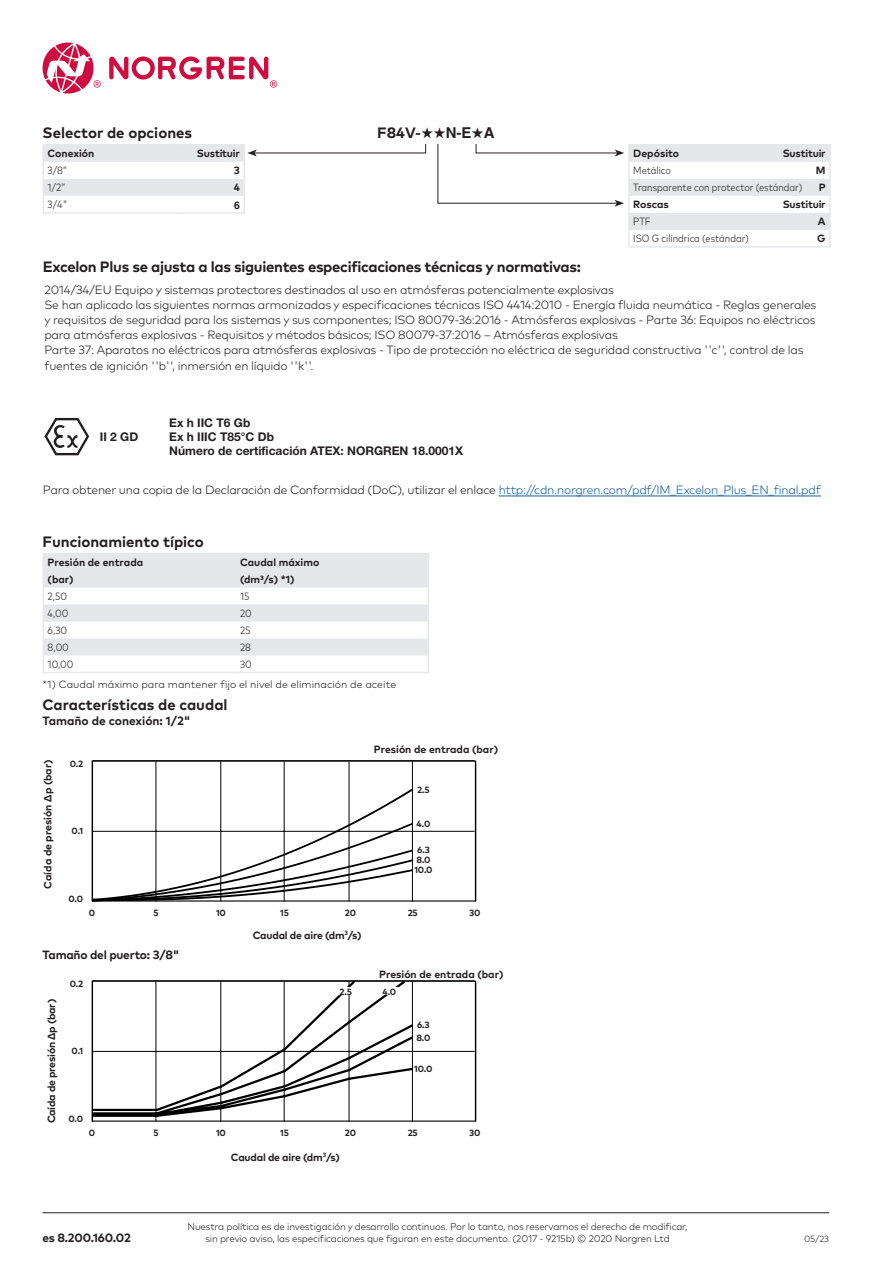
<style>
.page{position:relative;width:893px;height:1263px;background:#fff}
.page>*{position:absolute;margin:0;border:0;box-sizing:border-box;transform-origin:0 0}
.t1{font:700 15px "Mark Pro";letter-spacing:-.02em;color:#231f20}
.t2{font:700 15px "Mark Pro";color:#231f20}
.t3{font:700 15px "Norgren";color:#231f20}
.t4{font:300 12px/15px "Mark Pro";letter-spacing:-.02em;color:#231f20}
.t5{font:700 12px/14.4px "Helvetica Neue LTW1 G";color:#231f20}
.t6{font:700 12px "Mark Pro";letter-spacing:-.02em;color:#231f20}
.t7{font:700 12px "Mark Pro";color:#231f20}
.t8{font:700 10.5px "Mark Pro";letter-spacing:-.005em;color:#231f20}
.t9{font:300 condensed 10.5px "Mark Pro";color:#231f20}
.t10{font:300 10.5px "Mark Pro";color:#231f20}
.t11{font:700 10.5px "Norgren";color:#231f20}
.t12{font:300 9.75px "Mark Pro";letter-spacing:-.02em;color:#231f20}
.t13{font:700 9px "Mark Pro";letter-spacing:-.02em;color:#231f20}
.t14{font:300 9px "Mark Pro";color:#231f20}
.s1{font-family:"Mark Pro"}
.s2{color:#175d9e}
</style>
<div class="page">
<hr style="left:93px;top:1051px;width:382px;height:1px;background:#000">
<hr style="left:476px;top:981px;width:1px;height:140px;background:#000">
<hr style="left:412px;top:981px;width:1px;height:140px;background:#000">
<hr style="left:349px;top:981px;width:1px;height:140px;background:#000">
<hr style="left:284px;top:981px;width:1px;height:140px;background:#000">
<hr style="left:221px;top:981px;width:1px;height:140px;background:#000">
<hr style="left:156px;top:981px;width:1px;height:140px;background:#000">
<hr style="left:93px;top:831px;width:382px;height:1px;background:#000">
<hr style="left:476px;top:761px;width:1px;height:140px;background:#000">
<hr style="left:412px;top:761px;width:1px;height:140px;background:#000">
<hr style="left:349px;top:761px;width:1px;height:140px;background:#000">
<hr style="left:284px;top:761px;width:1px;height:140px;background:#000">
<hr style="left:221px;top:761px;width:1px;height:140px;background:#000">
<hr style="left:156px;top:761px;width:1px;height:140px;background:#000">
<svg style="left:94px;top:982px;width:321px;height:136px"></svg>
<div style="left:92px;top:980px;width:384px;height:142px;border:1px solid #000"></div>
<div style="left:92px;top:760px;width:384px;height:141px;border:1px solid #000"></div>
<div style="left:413px;top:1033px;width:21px;height:8px;background:#fff"></div>
<div style="left:413px;top:1020px;width:21px;height:8px;background:#fff"></div>
<div style="left:379px;top:987px;width:21px;height:8px;background:#fff"></div>
<div style="left:413px;top:1065px;width:21px;height:8px;background:#fff"></div>
<div style="left:335px;top:987px;width:21px;height:8px;background:#fff"></div>
<svg style="left:92px;top:789px;width:321px;height:112px"></svg>
<hr style="left:43px;top:1212px;width:786px;height:1px;background:#231f20">
<svg style="left:109px;top:56px;width:168px;height:32px"></svg>
<svg style="left:43px;top:43px;width:58px;height:51px"></svg>
<svg style="left:43px;top:144px;width:383px;height:68px"></svg>
<hr style="left:43px;top:212px;width:137px;height:2px;background:#e6e7e9">
<hr style="left:180px;top:212px;width:65px;height:2px;background:#e6e7e9">
<svg style="left:437px;top:144px;width:394px;height:102px"></svg>
<hr style="left:628px;top:246px;width:138px;height:2px;background:#e6e7e9">
<hr style="left:766px;top:246px;width:65px;height:2px;background:#e6e7e9">
<hr style="left:43px;top:672px;width:193px;height:1px;background:#e6e7e9">
<hr style="left:236px;top:672px;width:193px;height:1px;background:#e6e7e9">
<svg style="left:43px;top:553px;width:386px;height:119px"></svg>
<svg style="left:44px;top:418px;width:45px;height:37px"></svg>
<hr style="left:499px;top:496px;width:322px;height:1px;background:#175d9e">
<p class="t2" style="left:43px;top:121px;width:151px">Selector de opciones</p>
<p class="t8" style="left:48px;top:146px;width:48px">Conexión</p>
<p class="t8" style="left:197px;top:146px;width:45px">Sustituir</p>
<p class="t9" style="left:48px;top:163px;width:21px">3/8”</p>
<p class="t8" style="left:234px;top:163px;width:8px">3</p>
<p class="t9" style="left:48px;top:180px;width:19px">1/2”</p>
<p class="t8" style="left:234px;top:180px;width:8px">4</p>
<p class="t9" style="left:48px;top:197px;width:21px">3/4"</p>
<p class="t11" style="left:234px;top:198px;width:7px">6</p>
<p class="t3" style="left:377px;top:123px;width:119px"><span class="s1">F84V-</span>˙˙N-E˙A</p>
<p class="t1" style="left:43px;top:255px;width:539px">Excelon Plus se ajusta a las siguientes especificaciones técnicas y normativas:</p>
<p class="t8" style="left:633px;top:146px;width:48px">Depósito</p>
<p class="t8" style="left:783px;top:146px;width:45px">Sustituir</p>
<p class="t9" style="left:633px;top:163px;width:39px">Metálico</p>
<p class="t8" style="left:816px;top:163px;width:11px">M</p>
<p class="t9" style="left:633px;top:180px;width:171px">Transparente con protector (estándar)</p>
<p class="t8" style="left:819px;top:180px;width:8px">P</p>
<p class="t8" style="left:633px;top:197px;width:37px">Roscas</p>
<p class="t8" style="left:783px;top:197px;width:45px">Sustituir</p>
<p class="t9" style="left:633px;top:214px;width:19px">PTF</p>
<p class="t8" style="left:818px;top:214px;width:9px">A</p>
<p class="t9" style="left:633px;top:231px;width:117px">ISO G cilíndrica (estándar)</p>
<p class="t8" style="left:817px;top:231px;width:10px">G</p>
<p class="t4" style="left:44px;top:282px;width:773px">2014/34/EU Equipo y sistemas protectores destinados al uso en atmósferas potencialmente explosivas<br>Se han aplicado las siguientes normas armonizadas y especificaciones técnicas ISO 4414:2010 - Energía fluida neumática - Reglas generales y requisitos de seguridad para los sistemas y sus componentes; ISO 80079-36:2016 - Atmósferas explosivas - Parte 36: Equipos no eléctricos para atmósferas explosivas - Requisitos y métodos básicos; ISO 80079-37:2016 – Atmósferas explosivas<br>Parte 37: Aparatos no eléctricos para atmósferas explosivas - Tipo de protección no eléctrica de seguridad constructiva ''c'', control de las fuentes de ignición ''b'', inmersión en líquido ''k''.</p>
<p class="t5" style="left:100px;top:429px;width:40px">II 2 GD</p>
<p class="t5" style="left:169px;top:415px;width:295px">Ex h IIC T6 Gb<br>Ex h IIIC T85°C Db<br>Número de certificación ATEX: NORGREN 18.0001X</p>
<p class="t4" style="left:43px;top:482px;width:779px">Para obtener una copia de la Declaración de Conformidad (DoC), utilizar el enlace <span class="s2">http://cdn.norgren.com/pdf/IM_Excelon_Plus_EN_final.pdf</span></p>
<p class="t2" style="left:43px;top:530px;width:163px">Funcionamiento típico</p>
<p class="t8" style="left:48px;top:554px;width:97px">Presión de entrada</p>
<p class="t8" style="left:240px;top:554px;width:81px">Caudal máximo</p>
<p class="t8" style="left:48px;top:571px;width:28px">(bar)</p>
<p class="t8" style="left:240px;top:571px;width:56px">(dm3/s) *1)</p>
<p class="t9" style="left:48px;top:589px;width:21px">2,50</p>
<p class="t9" style="left:240px;top:589px;width:11px">15</p>
<p class="t9" style="left:48px;top:606px;width:22px">4,00</p>
<p class="t9" style="left:240px;top:606px;width:13px">20</p>
<p class="t9" style="left:48px;top:623px;width:21px">6,30</p>
<p class="t9" style="left:240px;top:623px;width:12px">25</p>
<p class="t9" style="left:48px;top:640px;width:23px">8,00</p>
<p class="t9" style="left:240px;top:640px;width:13px">28</p>
<p class="t9" style="left:48px;top:657px;width:27px">10,00</p>
<p class="t9" style="left:240px;top:657px;width:13px">30</p>
<p class="t10" style="left:43px;top:676px;width:355px">*1) Caudal máximo para mantener fijo el nivel de eliminación de aceite</p>
<p class="t2" style="left:43px;top:694px;width:187px">Características de caudal</p>
<p class="t7" style="left:43px;top:712px;width:150px">Tamaño de conexión: 1/2"</p>
<p class="t8" style="left:40px;top:889px;width:131px;rotate:-90deg">Caída de presión Δp (bar)</p>
<p class="t13" style="left:70px;top:756px;width:15px">0.2</p>
<p class="t13" style="left:72px;top:824px;width:13px">0.1</p>
<p class="t13" style="left:69px;top:891px;width:16px">0.0</p>
<p class="t13" style="left:89px;top:905px;width:8px">0</p>
<p class="t13" style="left:153px;top:905px;width:7px">5</p>
<p class="t6" style="left:43px;top:945px;width:138px">Tamaño del puerto: 3/8"</p>
<p class="t8" style="left:43px;top:1123px;width:126px;rotate:-90deg">Caída de presión Δp (bar)</p>
<p class="t13" style="left:70px;top:976px;width:15px">0.2</p>
<p class="t13" style="left:72px;top:1044px;width:13px">0.1</p>
<p class="t13" style="left:69px;top:1111px;width:16px">0.0</p>
<p class="t13" style="left:89px;top:1126px;width:8px">0</p>
<p class="t13" style="left:153px;top:1126px;width:7px">5</p>
<p class="t13" style="left:216px;top:905px;width:11px">10</p>
<p class="t8" style="left:374px;top:741px;width:126px">Presión de entrada (bar)</p>
<p class="t13" style="left:417px;top:783px;width:14px">2.5</p>
<p class="t13" style="left:417px;top:817px;width:15px">4.0</p>
<p class="t13" style="left:417px;top:843px;width:14px">6.3</p>
<p class="t13" style="left:416px;top:853px;width:16px">8.0</p>
<p class="t13" style="left:414px;top:863px;width:20px">10.0</p>
<p class="t13" style="left:280px;top:905px;width:10px">15</p>
<p class="t13" style="left:345px;top:905px;width:13px">20</p>
<p class="t13" style="left:408px;top:905px;width:12px">25</p>
<p class="t13" style="left:469px;top:905px;width:13px">30</p>
<p class="t8" style="left:253px;top:927px;width:111px">Caudal de aire (dm<sup>3</sup>/s)</p>
<p class="t8" style="left:379px;top:966px;width:126px">Presión de entrada (bar)</p>
<p class="t13" style="left:339px;top:985px;width:14px">2.5</p>
<p class="t13" style="left:382px;top:985px;width:15px">4.0</p>
<p class="t13" style="left:417px;top:1018px;width:14px">6.3</p>
<p class="t13" style="left:416px;top:1031px;width:16px">8.0</p>
<p class="t13" style="left:414px;top:1062px;width:20px">10.0</p>
<p class="t13" style="left:216px;top:1126px;width:11px">10</p>
<p class="t13" style="left:280px;top:1126px;width:10px">15</p>
<p class="t13" style="left:345px;top:1126px;width:13px">20</p>
<p class="t13" style="left:408px;top:1126px;width:12px">25</p>
<p class="t13" style="left:469px;top:1126px;width:13px">30</p>
<p class="t8" style="left:231px;top:1149px;width:111px">Caudal de aire (dm<sup>3</sup>/s)</p>
<p class="t12" style="left:188px;top:1220px;width:502px">Nuestra política es de investigación y desarrollo continuos. Por lo tanto, nos reservamos el derecho de modificar,</p>
<p class="t6" style="left:43px;top:1228px;width:90px">es 8.200.160.02</p>
<p class="t12" style="left:205px;top:1231px;width:466px">sin previo aviso, las especificaciones que figuran en este documento. (2017 - 9215b) © 2020 Norgren Ltd</p>
<p class="t14" style="left:804px;top:1232px;width:27px">05/23</p>
</div>
